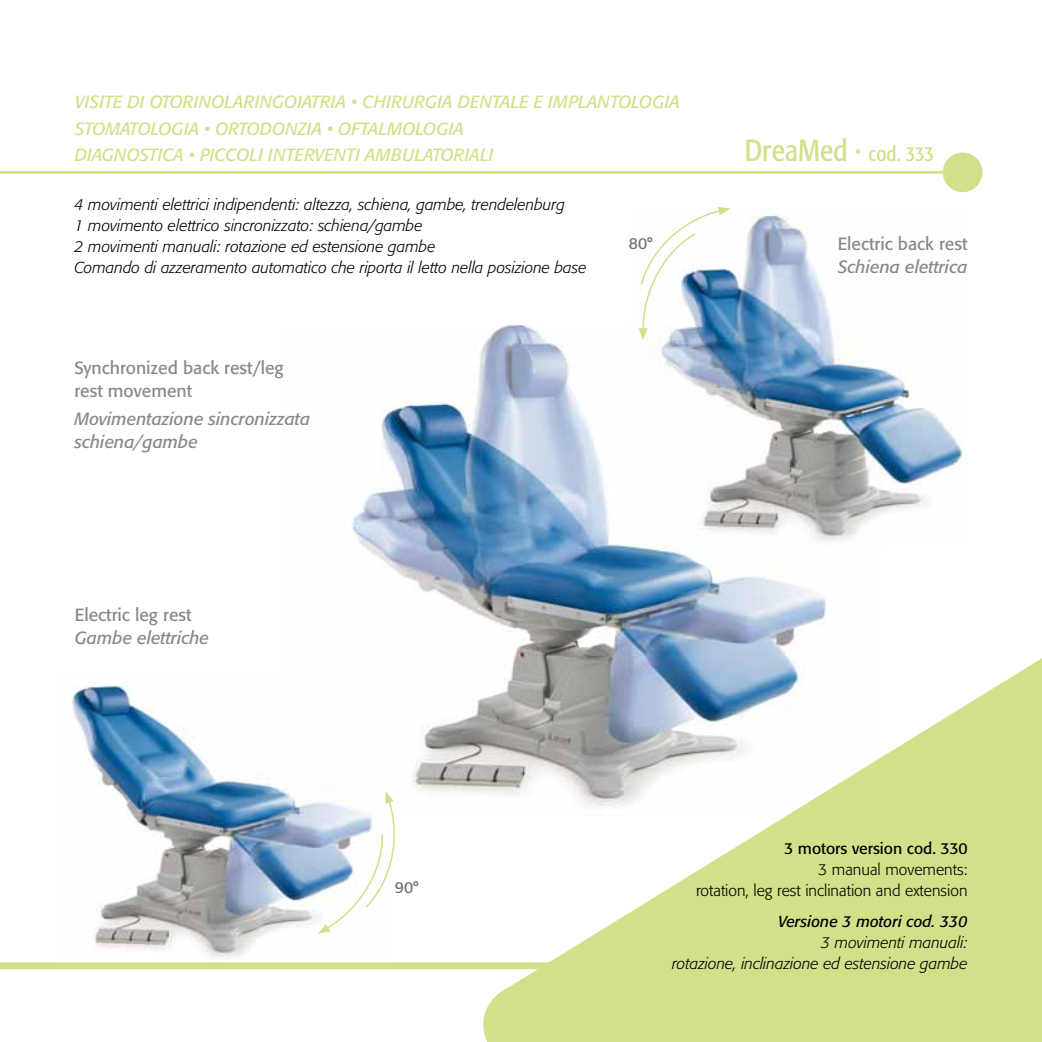
<style>
.page{position:relative;width:1042px;height:1042px;background:#fff}
.page>*{position:absolute;margin:0;border:0;box-sizing:border-box;transform-origin:0 0}
.t1{font:condensed 30.1px "Formata";color:#d3df89}
.t2{font:italic 17.5px/26.2px "Formata";color:#d3df89}
.t3{font:italic 17.5px/22.8px "Formata";color:#87888a}
.t4{font:17.5px/22.8px "Formata";color:#87888a}
.t5{font:italic 300 15.75px/21px "Formata";color:#000}
.t6{font:300 15.75px/21px "Formata";color:#000;text-align:right}
.t7{font:italic 15.75px "Formata";color:#000}
.t8{font:15.75px "Formata";color:#000}
.t9{font:15.75px "Formata";color:#707172}
.s1{font-size:33.6px}
.s2{font-size:21px}
</style>
<div class="page">
<img style="left:351px;top:325px;width:475px;height:469px">
<svg style="left:494px;top:658px;width:548px;height:384px;fill:#d3df89"></svg>
<svg style="left:483px;top:985px;width:80px;height:57px;background:#d6e192"></svg>
<div style="left:0;top:962px;width:582px;height:7px;background:#d3df89"></div>
<hr style="left:0;top:171px;width:966px;height:3px;background:#d3df89">
<div style="left:943px;top:152px;width:39px;height:40px;background:#d3df89;border-radius:50%"></div>
<img style="left:630px;top:208px;width:339px;height:338px">
<img style="left:72px;top:668px;width:316px;height:291px">
<svg style="left:318px;top:791px;width:84px;height:143px"></svg>
<svg style="left:639px;top:207px;width:91px;height:133px"></svg>
<p class="t2" style="left:75px;top:89px;width:606px">VISITE DI OTORINOLARINGOIATRIA • CHIRURGIA DENTALE E IMPLANTOLOGIA<br>STOMATOLOGIA • ORTODONZIA • OFTALMOLOGIA<br>DIAGNOSTICA • PICCOLI INTERVENTI AMBULATORIALI</p>
<p class="t5" style="left:74px;top:194px;width:514px">4 movimenti elettrici indipendenti: altezza, schiena, gambe, trendelenburg<br>1 movimento elettrico sincronizzato: schiena/gambe<br>2 movimenti manuali: rotazione ed estensione gambe<br>Comando di azzeramento automatico che riporta il letto nella posizione base</p>
<p class="t4" style="left:74px;top:357px;width:211px">Synchronized back rest/leg rest movement</p>
<p class="t3" style="left:74px;top:407px;width:237px">MOVIMENTAZIONE SINCRONIZZATA<br>SCHIENA/GAMBE</p>
<p class="t9" style="left:629px;top:234px;width:25px">80°</p>
<p class="t4" style="left:75px;top:603px;width:118px">Electric leg rest</p>
<p class="t3" style="left:75px;top:626px;width:136px">GAMBE ELETTRICHE</p>
<h1 class="t1" style="left:744px;top:133px;width:191px">DreaMed <span class="s1">·</span> <span class="s2">cod. 333</span></h1>
<p class="t4" style="left:838px;top:233px;width:131px">Electric back rest</p>
<p class="t3" style="left:838px;top:256px;width:131px">SCHIENA ELETTRICA</p>
<p class="t9" style="left:395px;top:878px;width:25px">90°</p>
<p class="t8" style="left:784px;top:839px;width:185px">3 motors version cod. 330</p>
<p class="t6" style="left:696px;top:859px;width:273px">3 manual movements:<br>rotation, leg rest inclination and extension</p>
<p class="t7" style="left:778px;top:912px;width:191px">VERSIONE 3 MOTORI COD. 330</p>
<p class="t5" style="left:672px;top:932px;width:297px;text-align:right">3 movimenti manuali:<br>rotazione, inclinazione ed estensione gambe</p>
</div>
